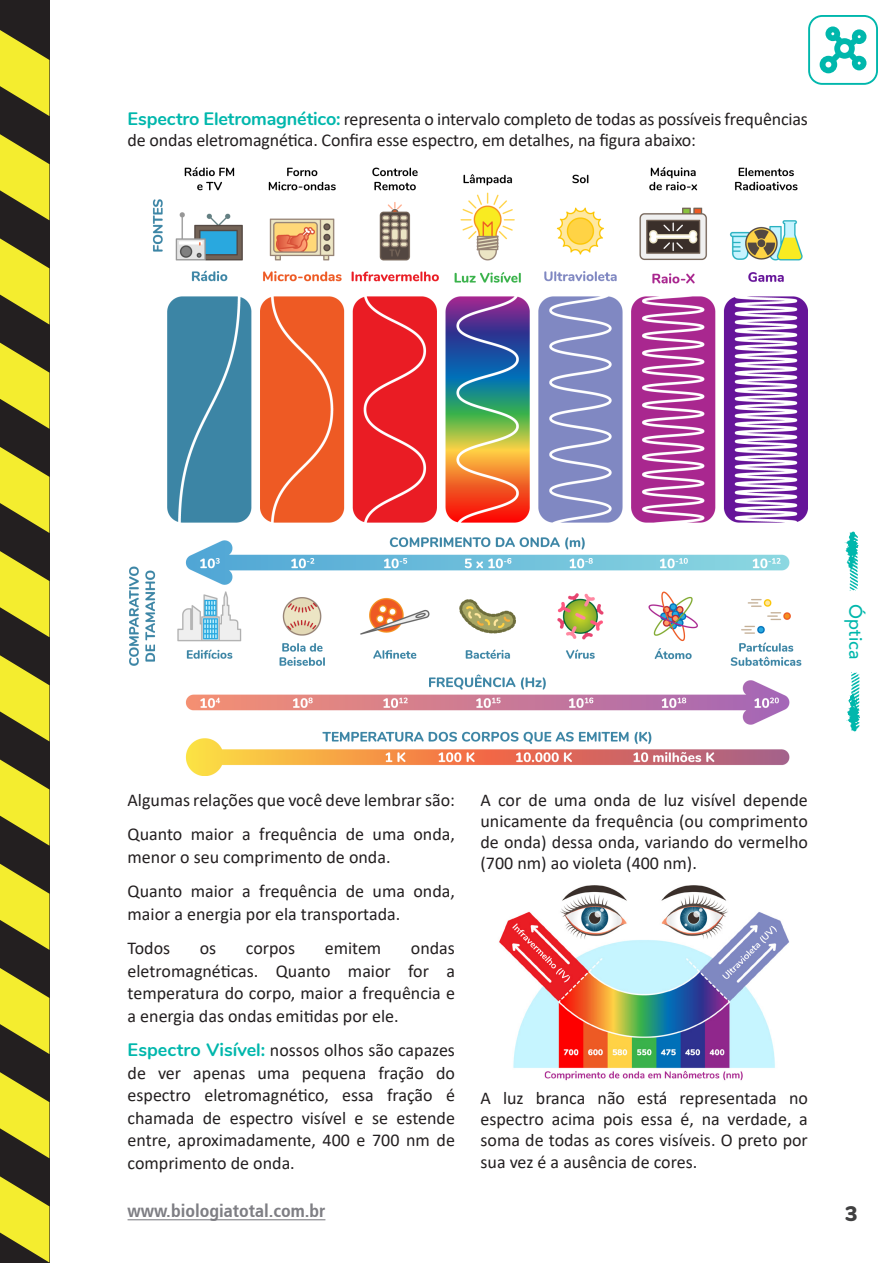
<style>
.page{position:relative;width:893px;height:1263px;background:#fff}
.page>*{position:absolute;margin:0;border:0;box-sizing:border-box;transform-origin:0 0}
.t1{font:900 21px "Nunito";color:#404041}
.t2{font:18px/22.5px "Calibri";color:#231f20;text-align:justify}
.t3{font:700 18px "Articulate Narrow";color:#00000c}
.t4{font:500 18px "Avenir LT";letter-spacing:.01em;color:#00b7ac}
.s1{font-family:"Nunito";font-weight:700;color:#00b7ac}
</style>
<div class="page">
<hr style="left:128px;top:1219px;width:197px;height:1px;background:#00000c">
<svg style="left:0;top:0;width:49px;height:1262px;background:#928d27"></svg>
<svg style="left:808px;top:15px;width:70px;height:70px"></svg>
<svg style="left:845px;top:531px;width:14px;height:60px"></svg>
<svg style="left:846px;top:672px;width:14px;height:59px"></svg>
<img style="left:129px;top:167px;width:679px;height:608px">
<img style="left:499px;top:885px;width:290px;height:196px">
<p class="t2" style="left:128px;top:107px;width:682px;line-height:21.6px"><span class="s1">Espectro Eletromagnético:</span> representa o intervalo completo de todas as possíveis frequências de ondas eletromagnética. Confira esse espectro, em detalhes, na figura abaixo:</p>
<p class="t4" style="left:866px;top:603px;width:57px;rotate:90deg">Óptica</p>
<p class="t2" style="left:128px;top:788px;width:329px">Algumas relações que você deve lembrar são:</p>
<p class="t2" style="left:128px;top:822px;width:329px">Quanto maior a frequência de uma onda, menor o seu comprimento de onda.</p>
<p class="t2" style="left:128px;top:879px;width:329px">Quanto maior a frequência de uma onda, maior a energia por ela transportada.</p>
<p class="t2" style="left:128px;top:936px;width:44px">Todos</p>
<p class="t2" style="left:200px;top:936px;width:18px">os</p>
<p class="t2" style="left:246px;top:936px;width:51px">corpos</p>
<p class="t2" style="left:325px;top:936px;width:58px">emitem</p>
<p class="t2" style="left:128px;top:936px;width:329px;text-indent:283px">ondas eletromagnéticas. Quanto maior for a temperatura do corpo, maior a frequência e a energia das ondas emitidas por ele.</p>
<p class="t2" style="left:128px;top:1038px;width:329px"><span class="s1">Espectro Visível:</span> nossos olhos são capazes de ver apenas uma pequena fração do espectro eletromagnético, essa fração é chamada de espectro visível e se estende entre, aproximadamente, 400 e 700 nm de comprimento de onda.</p>
<p class="t2" style="left:480px;top:789px;width:329px;line-height:21px">A cor de uma onda de luz visível depende unicamente da frequência (ou comprimento de onda) dessa onda, variando do vermelho (700 nm) ao violeta (400 nm).</p>
<p class="t2" style="left:480px;top:1087px;width:329px;line-height:21.1px">A luz branca não está representada no espectro acima pois essa é, na verdade, a soma de todas as cores visíveis. O preto por sua vez é a ausência de cores.</p>
<p class="t3" style="left:128px;top:1200px;width:199px">www.biologiatotal.com.br</p>
<p class="t1" style="left:845px;top:1198px;width:14px">3</p>
</div>
